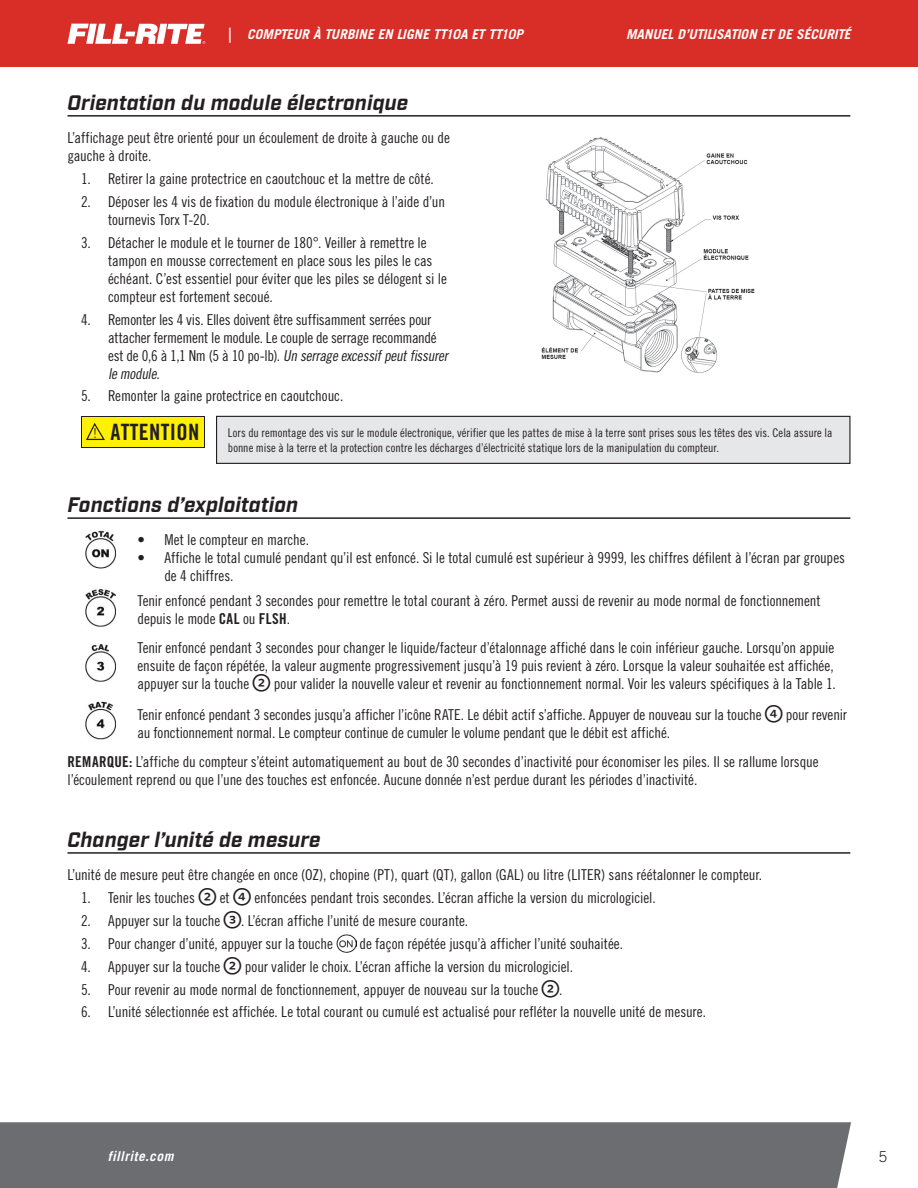
<style>
.page{position:relative;width:918px;height:1188px;background:#fff}
.page>*{position:absolute;margin:0;border:0;box-sizing:border-box;transform-origin:0 0}
.t1{font:22.5px "Trade Gothic LT Bold Cond Twenty";letter-spacing:.015em;color:#231f20}
.Header-Full_Width{font:italic 700 21px "Industry";letter-spacing:.005em;color:#231f20}
.t2{font:15px/18px "Trade Gothic LT Std Cn 18";letter-spacing:-.005em;color:#231f20}
.t3{font:300 15px "Trade Gothic LT Std";color:#231f20}
.t4{font:italic 700 13.5px "Trade Gothic LT Std";letter-spacing:.005em;color:#fff}
.t5{font:italic 700 13.5px "Trade Gothic LT Std";letter-spacing:.035em;color:#fff}
.t6{font:12px/15px "Trade Gothic LT Std Cn 18";color:#231f20}
.s1{font-style:italic}
.s2{font-family:"Trade Gothic LT Std Bd Cn 20"}
.s3{font-family:"Whitney Index White Round Bd";font-size:18px}
</style>
<div class="page">
<div style="left:0;top:1122px;width:851px;height:66px;background:#6c6d70"></div>
<div style="left:0;top:0;width:918px;height:68px;background:#d92d27"></div>
<svg style="left:67px;top:24px;width:138px;height:20px"></svg>
<hr style="left:68px;top:115px;width:782px;height:2px;background:#231f20">
<img style="left:541px;top:137px;width:214px;height:236px">
<div style="left:217px;top:416px;width:633px;height:47px;background:#e6e7e9"></div>
<div style="left:216px;top:416px;width:634px;height:48px;border:1px solid #231f20"></div>
<div style="left:81px;top:416px;width:124px;height:32px;background:#231f20"></div>
<div style="left:82px;top:417px;width:122px;height:30px;background:#fff101"></div>
<svg style="left:86px;top:423px;width:19px;height:18px"></svg>
<hr style="left:68px;top:517px;width:782px;height:2px;background:#231f20">
<img style="left:85px;top:530px;width:31px;height:210px">
<hr style="left:68px;top:852px;width:782px;height:2px;background:#231f20">
<img style="left:337px;top:934px;width:19px;height:18px">
<p class="t4" style="left:226px;top:26px;width:299px">| COMPTEUR À TURBINE EN LIGNE TT10A ET TT10P</p>
<p class="t4" style="left:626px;top:26px;width:226px">MANUEL D’UTILISATION ET DE SÉCURITÉ</p>
<p class="Header-Full_Width" style="left:68px;top:90px;width:342px">Orientation du module électronique</p>
<p class="t2" style="left:68px;top:129px;width:384px">L’affichage peut être orienté pour un écoulement de droite à gauche ou de gauche à droite.</p>
<p class="t2" style="left:81px;top:169px;width:354px">1. Retirer la gaine protectrice en caoutchouc et la mettre de côté.</p>
<p class="t2" style="left:108px;top:192px;width:339px;text-indent:-27px">2. Déposer les 4 vis de fixation du module électronique à l’aide d’un tournevis Torx T-20.</p>
<p class="t2" style="left:108px;top:233px;width:340px;text-indent:-27px">3. Détacher le module et le tourner de 180°. Veiller à remettre le tampon en mousse correctement en place sous les piles le cas échéant. C’est essentiel pour éviter que les piles se délogent si le compteur est fortement secoué.</p>
<p class="t2" style="left:108px;top:310px;width:345px;text-indent:-27px">4. Remonter les 4 vis. Elles doivent être suffisamment serrées pour attacher fermement le module. Le couple de serrage recommandé<br>e s t d e 0 , 6 à 1 , 1 N m ( 5 à 1 0 p o - l b ) . <span class="s1">Un serrageexcessifpeutfissurer lemodule.</span></p>
<p class="t2" style="left:81px;top:387px;width:264px">5. Remonter la gaine protectrice en caoutchouc.</p>
<p class="t6" style="left:228px;top:425px;width:606px">Lors du remontage des vis sur le module électronique, vérifier que les pattes de mise à la terre sont prises sous les têtes des vis. Cela assure la bonne mise à la terre et la protection contre les décharges d’électricité statique lors de la manipulation du compteur.</p>
<p class="t1" style="left:110px;top:418px;width:90px">ATTENTION</p>
<p class="Header-Full_Width" style="left:68px;top:492px;width:232px">Fonctions d’exploitation</p>
<p class="t2" style="left:137px;top:531px;width:173px">• Met le compteur en marche.</p>
<p class="t2" style="left:164px;top:549px;width:682px;text-indent:-27px">• Affiche le total cumulé pendant qu’il est enfoncé. Si le total cumulé est supérieur à 9999, les chiffres défilent à l’écran par groupes de 4 chiffres.</p>
<p class="t2" style="left:137px;top:592px;width:685px">Tenir enfoncé pendant 3 secondes pour remettre le total courant à zéro. Permet aussi de revenir au mode normal de fonctionnement depuis le mode <span class="s2">CAL</span> ou <span class="s2">FLSH</span>.</p>
<p class="t2" style="left:137px;top:638px;width:700px">Tenir enfoncé pendant 3 secondes pour changer le liquide/facteur d’étalonnage affiché dans le coin inférieur gauche. Lorsqu’on appuie ensuite de façon répétée, la valeur augmente progressivement jusqu’à 19 puis revient à zéro. Lorsque la valeur souhaitée est affichée, appuyer sur la touche <span class="s3">2</span> pour valider la nouvelle valeur et revenir au fonctionnement normal. Voir les valeurs spécifiques à la Table 1.</p>
<p class="t2" style="left:137px;top:705px;width:711px">Tenir enfoncé pendant 3 secondes jusqu’a afficher l’icône RATE. Le débit actif s’affiche. Appuyer de nouveau sur la touche <span class="s3">4</span> pour revenir au fonctionnement normal. Le compteur continue de cumuler le volume pendant que le débit est affiché.</p>
<p class="t2" style="left:68px;top:753px;width:753px"><span class="s2">REMARQUE:</span> L’affiche du compteur s’éteint automatiquement au bout de 30 secondes d’inactivité pour économiser les piles. Il se rallume lorsque l’écoulement reprend ou que l’une des touches est enfoncée. Aucune donnée n’est perdue durant les périodes d’inactivité.</p>
<p class="Header-Full_Width" style="left:68px;top:827px;width:255px">Changer l’unité de mesure</p>
<p class="t2" style="left:68px;top:866px;width:696px">L’unité de mesure peut être changée en once (OZ), chopine (PT), quart (QT), gallon (GAL) ou litre (LITER) sans réétalonner le compteur.</p>
<p class="t2" style="left:81px;top:889px;width:576px">1. Tenir les touches <span class="s3">2</span> et <span class="s3">4</span> enfoncées pendant trois secondes. L’écran affiche la version du micrologiciel.</p>
<p class="t2" style="left:81px;top:911px;width:389px">2. Appuyer sur la touche <span class="s3">3</span>. L’écran affiche l’unité de mesure courante.</p>
<p class="t2" style="left:81px;top:934px;width:253px">3. Pour changer d’unité, appuyer sur la touche</p>
<p class="t2" style="left:360px;top:934px;width:265px">de façon répétée jusqu’à afficher l’unité souhaitée.</p>
<p class="t2" style="left:81px;top:957px;width:494px">4. Appuyer sur la touche <span class="s3">2</span> pour valider le choix. L’écran affiche la version du micrologiciel.</p>
<p class="t2" style="left:81px;top:980px;width:483px">5. Pour revenir au mode normal de fonctionnement, appuyer de nouveau sur la touche <span class="s3">2</span>.</p>
<p class="t2" style="left:81px;top:1003px;width:627px">6. L’unité sélectionnée est affichée. Le total courant ou cumulé est actualisé pour refléter la nouvelle unité de mesure.</p>
<p class="t5" style="left:108px;top:1147px;width:67px">fillrite.com</p>
<p class="t3" style="left:879px;top:1147px;width:10px">5</p>
</div>
